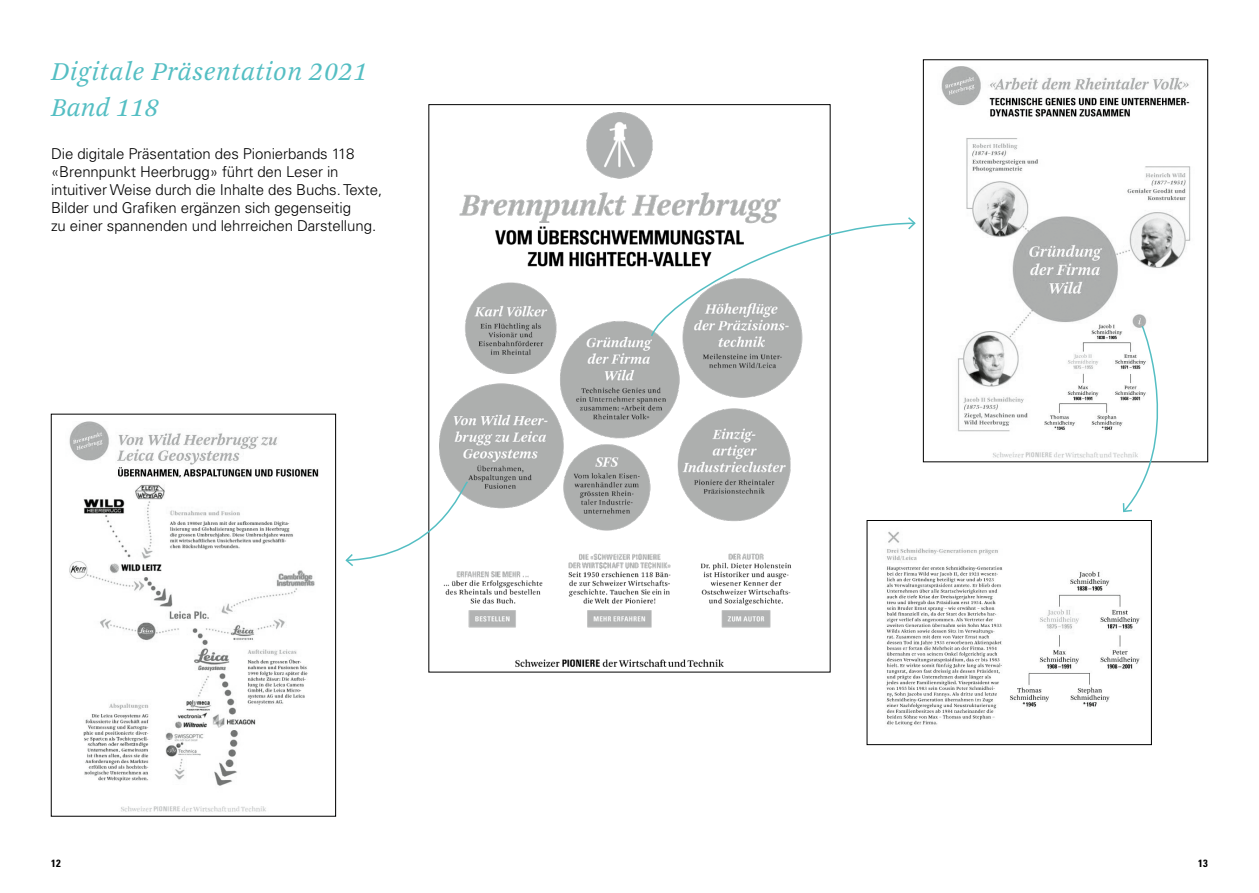
<style>
.page{position:relative;width:1259px;height:893px;background:#fff}
.page>*{position:absolute;margin:0;border:0;box-sizing:border-box;transform-origin:0 0}
.t1{font:italic 27px/36px "Arnhem Pro Blond";letter-spacing:.02em;color:#54bec3}
.t2{font:300 15px/18px "Univers LT Std";letter-spacing:-.005em;color:#000}
.t3{font:700 condensed 10.5px "Univers LT Std";color:#000}
</style>
<div class="page">
<img style="left:439px;top:113px;width:364px;height:554px">
<img style="left:941px;top:66px;width:250px;height:392px">
<div style="left:923px;top:60px;width:285px;height:402px;border:1px solid #000"></div>
<img style="left:886px;top:531px;width:254px;height:195px">
<div style="left:867px;top:520px;width:284px;height:225px;border:1px solid #000"></div>
<img style="left:69px;top:421px;width:250px;height:391px">
<svg style="left:345px;top:480px;width:124px;height:88px"></svg>
<svg style="left:649px;top:216px;width:267px;height:122px"></svg>
<svg style="left:1121px;top:324px;width:62px;height:189px"></svg>
<h1 class="t1" style="left:51px;top:54px;width:318px">Digitale Präsentation 2021<br>Band 118</h1>
<p class="t2" style="left:51px;top:145px;width:333px">Die digitale Präsentation des Pionierbands 118 «Brennpunkt Heerbrugg» führt den Leser in intuitiver Weise durch die Inhalte des Buchs. Texte, Bilder und Grafiken ergänzen sich gegenseitig<br>zu einer spannenden und lehrreichen Darstellung.</p>
<p class="t3" style="left:51px;top:856px;width:11px">12</p>
<p class="t3" style="left:1198px;top:856px;width:11px">13</p>
</div>
